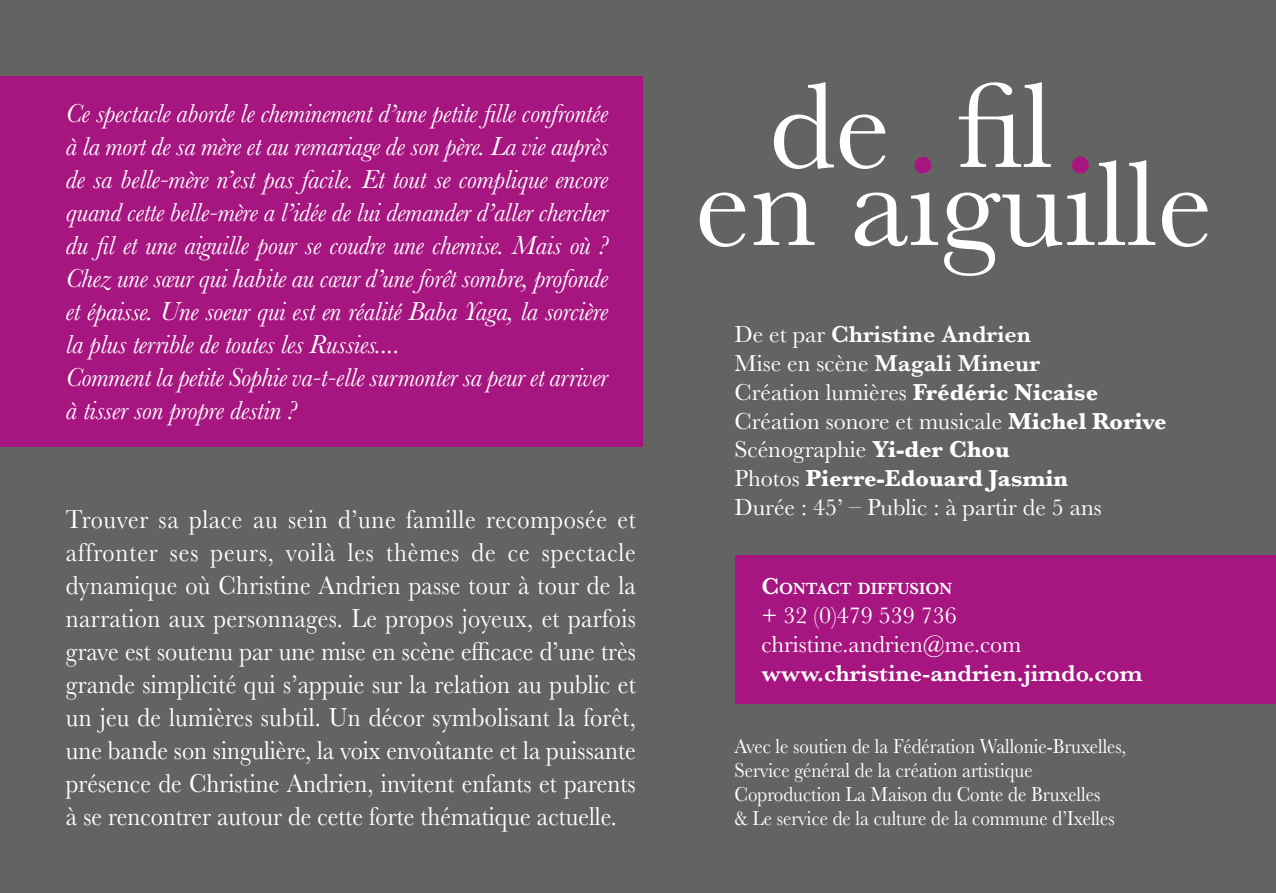
<style>
.page{position:relative;width:1276px;height:893px;background:#636362}
.page>*{position:absolute;margin:0;border:0;box-sizing:border-box;transform-origin:0 0}
.t1{font:126px "Baskerville";color:#fff}
.t2{font:27px/33px "Baskerville";color:#fff;text-align:justify;scale:.9 1}
.t3{font:italic 27px/33px "Baskerville";letter-spacing:-.01em;color:#fff}
.t4{font:24px/28.8px "Baskerville";color:#fff}
.t5{font:600 24px "Baskerville";color:#fff}
.t6{font:21px/24px "Baskerville";color:#fff;scale:.9 1}
.t7{font:600 16.8px "Baskerville";color:#fff}
.s1{font-weight:600}
.s2{font-weight:700}
.s3{font-size:24px}
</style>
<div class="page">
<div style="left:736px;top:555px;width:540px;height:149px;background:#a61580"></div>
<div style="left:0;top:76px;width:642px;height:370px;background:#a61580"></div>
<div style="left:914px;top:157px;width:17px;height:17px;background:#a61580;border-radius:50%"></div>
<div style="left:1071px;top:157px;width:18px;height:17px;background:#a61580;border-radius:50%"></div>
<p class="t3" style="left:66px;top:97px;width:544px">Ce spectacle aborde le cheminement d’une petite fille confrontée à la mort de sa mère et au remariage de son père. La vie auprès de sa belle-mère n’est pas facile. Et tout se complique encore quand cette belle-mère a l’idée de lui demander d’aller chercher du fil et une aiguille pour se coudre une chemise. Mais où ?<br>Chez une sœur qui habite au cœur d’une forêt sombre, profonde et épaisse. Une soeur qui est en réalité Baba Yaga, la sorcière la plus terrible de toutes les Russies....<br>Comment la petite Sophie va-t-elle surmonter sa peur et arriver à tisser son propre destin ?</p>
<p class="t2" style="left:66px;top:503px;width:635px">Trouver sa place au sein d’une famille recomposée et affronter ses peurs, voilà les thèmes de ce spectacle dynamique où Christine Andrien passe tour à tour de la narration aux personnages. Le propos joyeux, et parfois grave est soutenu par une mise en scène efficace d’une très grande simplicité qui s’appuie sur la relation au public et un jeu de lumières subtil. Un décor symbolisant la forêt, une bande son singulière, la voix envoûtante et la puissante présence de Christine Andrien, invitent enfants et parents à se rencontrer autour de cette forte thématique actuelle.</p>
<h1 class="t1" style="left:769px;top:46px;width:285px">de fil</h1>
<h1 class="t1" style="left:695px;top:124px;width:519px">en aiguille</h1>
<p class="t4" style="left:734px;top:320px;width:434px">De et par <span class="s1">Christine Andrien<br></span>Mise en scène <span class="s1">Magali Mineur<br></span>Création lumières <span class="s2">Frédéric Nicaise<br></span>Création sonore et musicale <span class="s2">Michel Rorive<br></span>Scénographie <span class="s2">Yi-der Chou<br></span>Photos <span class="s2">Pierre-Edouard Jasmin<br></span>Durée : 45’ – Public : à partir de 5 ans</p>
<p class="t7" style="left:761px;top:577px;width:192px"><span class="s3">C</span>ONTACT DIFFUSION</p>
<p class="t4" style="left:761px;top:601px;width:262px">+ 32 (0)479 539 736 christine.andrien@me.com</p>
<p class="t5" style="left:761px;top:656px;width:383px">www.christine-andrien.jimdo.com</p>
<p class="t6" style="left:734px;top:734px;width:437px">Avec le soutien de la Fédération Wallonie-Bruxelles, Service général de la création artistique Coproduction La Maison du Conte de Bruxelles<br>&amp; Le service de la culture de la commune d’Ixelles</p>
</div>
